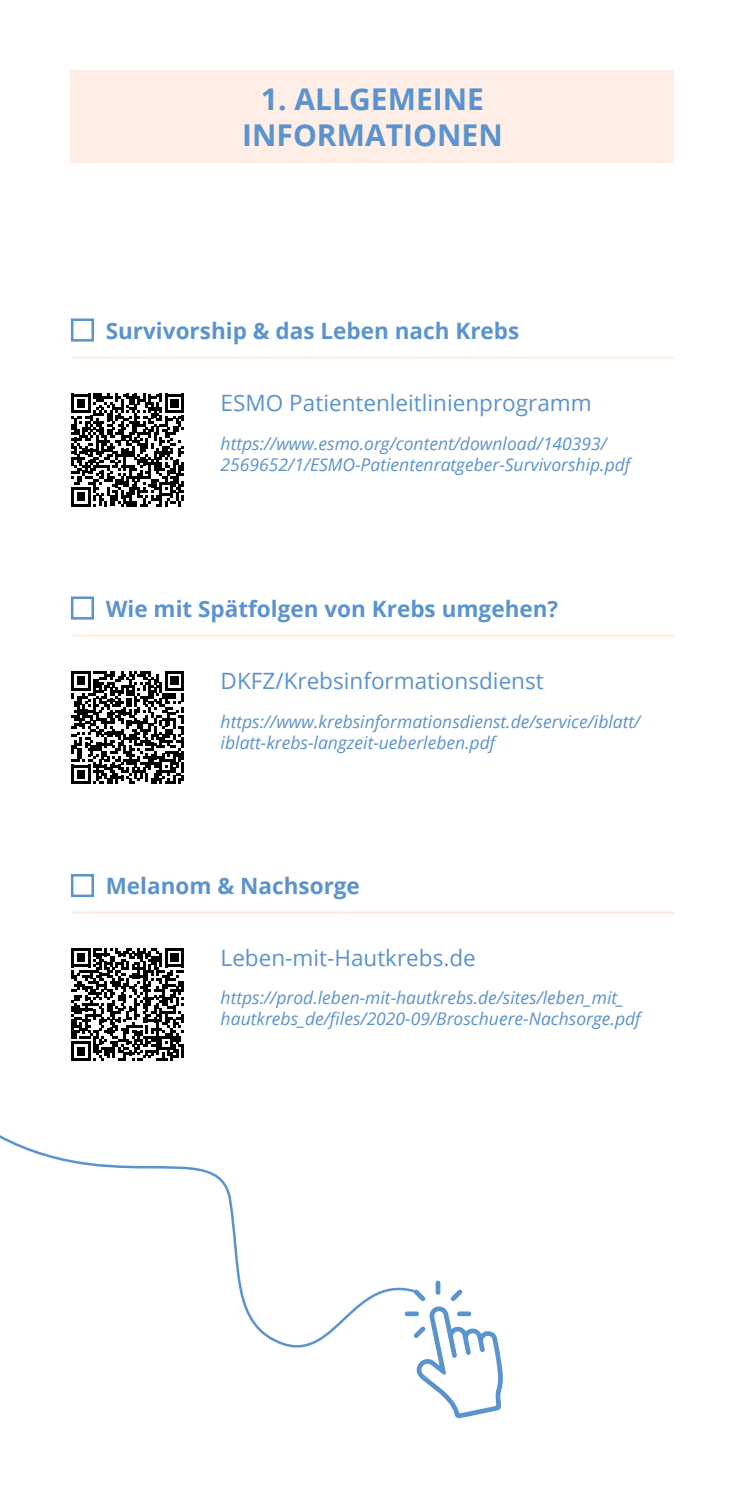
<style>
.page{position:relative;width:745px;height:1489px;background:#fff}
.page>*{position:absolute;margin:0;border:0;box-sizing:border-box;transform-origin:0 0}
.t1{font:700 30px/36px "Open Sans";color:#5a93ce;text-align:center}
.t2{font:22.5px "Open Sans";color:#5a93ce}
.t3{font:700 22.5px "Open Sans";color:#5a93ce}
.t4{font:italic 17.5px/21px "Open Sans";color:#5a93ce}
</style>
<div class="page">
<div style="left:71px;top:318px;width:23px;height:23px;border:2px solid #5a93ce"></div>
<div style="left:71px;top:874px;width:23px;height:23px;border:2px solid #5a93ce"></div>
<div style="left:71px;top:596px;width:23px;height:23px;border:2px solid #5a93ce"></div>
<div style="left:71px;top:71px;width:602px;height:92px;background:#feeee6"></div>
<svg style="left:71px;top:393px;width:113px;height:113px"></svg>
<svg style="left:71px;top:948px;width:113px;height:87px"></svg>
<svg style="left:71px;top:671px;width:113px;height:112px"></svg>
<hr style="left:72px;top:356px;width:601px;height:3px;background:#feeee6">
<hr style="left:72px;top:911px;width:601px;height:3px;background:#feeee6">
<hr style="left:72px;top:634px;width:601px;height:2px;background:#feeee6">
<svg style="left:0;top:1035px;width:413px;height:313px"></svg>
<svg style="left:435px;top:1280px;width:5px;height:14px"></svg>
<svg style="left:413px;top:1289px;width:12px;height:11px"></svg>
<svg style="left:404px;top:1306px;width:98px;height:111px"></svg>
<svg style="left:450px;top:1289px;width:12px;height:11px"></svg>
<p class="t1" style="left:242px;top:81px;width:262px">1. ALLGEMEINE<br>INFORMATIONEN</p>
<p class="t3" style="left:106px;top:314px;width:415px">Survivorship &amp; das Leben nach Krebs</p>
<p class="t2" style="left:220px;top:388px;width:372px">ESMO Patientenleitlinienprogramm</p>
<p class="t4" style="left:220px;top:432px;width:411px">https://www.esmo.org/content/download/140393/<br>2569652/1/ESMO-Patientenratgeber-Survivorship.pdf</p>
<p class="t3" style="left:106px;top:592px;width:454px">Wie mit Spätfolgen von Krebs umgehen?</p>
<p class="t2" style="left:220px;top:665px;width:324px">DKFZ/Krebsinformationsdienst</p>
<p class="t4" style="left:220px;top:710px;width:421px">https://www.krebsinformationsdienst.de/service/iblatt/ iblatt-krebs-langzeit-ueberleben.pdf</p>
<p class="t3" style="left:106px;top:870px;width:255px">Melanom &amp; Nachsorge</p>
<p class="t2" style="left:220px;top:942px;width:256px">Leben-mit-Hautkrebs.de</p>
<p class="t4" style="left:220px;top:986px;width:421px">https://prod.leben-mit-hautkrebs.de/sites/leben_mit_ hautkrebs_de/files/2020-09/Broschuere-Nachsorge.pdf</p>
</div>
